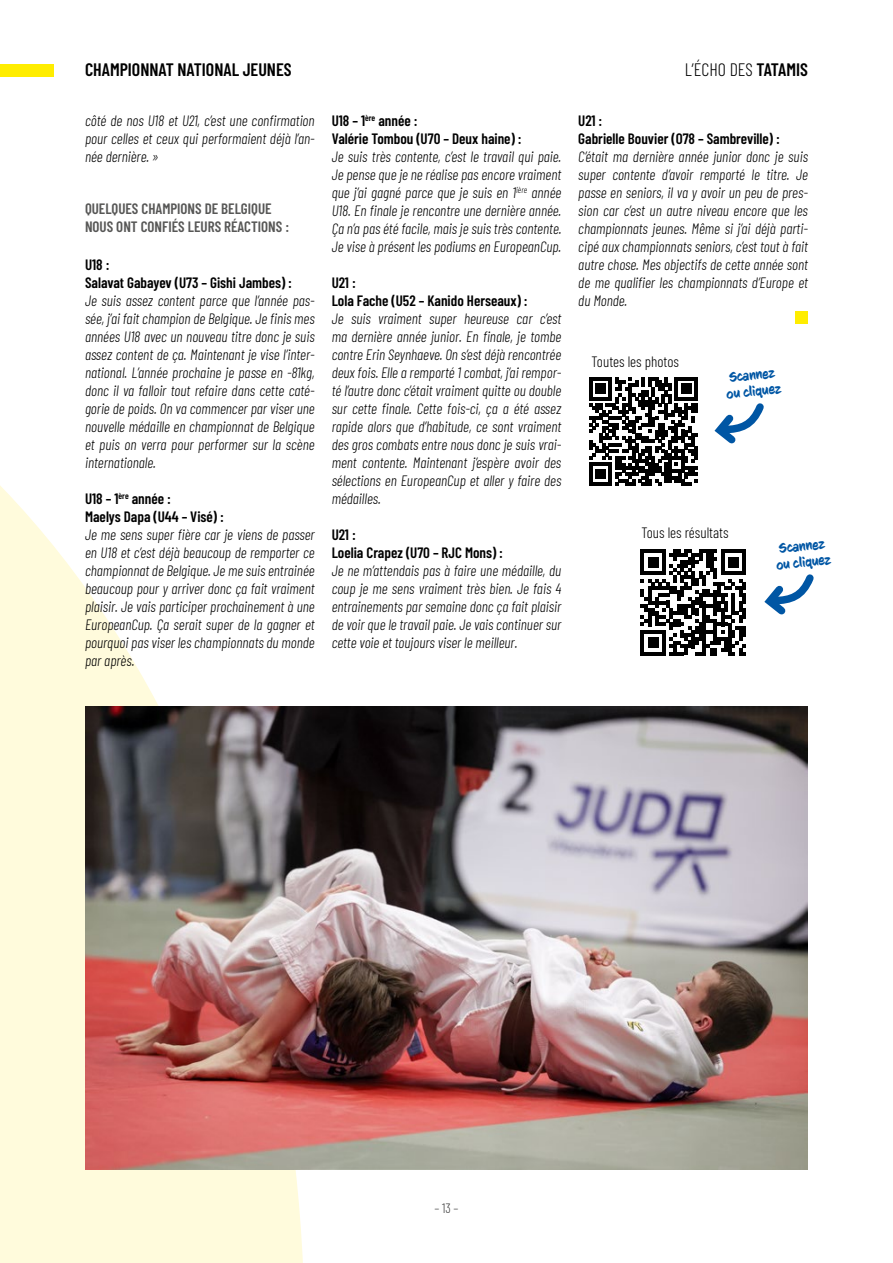
<style>
.page{position:relative;width:893px;height:1263px;background:#fff}
.page>*{position:absolute;margin:0;border:0;box-sizing:border-box;transform-origin:0 0}
.t1{font:600 18px "Barlow Condensed";color:#000}
.t2{font:300 18px "Barlow Condensed";color:#000}
.t3{font:italic 300 15px/18px "Barlow Condensed";color:#000;text-align:justify}
.t4{font:600 15px/18px "Barlow Condensed";color:#000}
.t5{font:600 15px/18px "Barlow Condensed";color:#575756}
.t6{font:300 15px "Barlow Condensed";color:#000}
.t7{font:13.5px/16.2px "CC Sign Language";color:#0056a4;text-align:center}
.t8{font:300 13.5px "Barlow Condensed";color:#000}
.s1{font-weight:600}
</style>
<div class="page">
<svg style="left:0;top:486px;width:306px;height:777px;fill:#fffbdc"></svg>
<div style="left:795px;top:311px;width:13px;height:13px;background:#ffed00"></div>
<div style="left:0;top:64px;width:53px;height:13px;background:#ffed00"></div>
<img style="left:85px;top:707px;width:723px;height:463px">
<svg style="left:589px;top:377px;width:109px;height:109px"></svg>
<svg style="left:714px;top:403px;width:50px;height:41px"></svg>
<svg style="left:640px;top:550px;width:106px;height:105px"></svg>
<svg style="left:764px;top:574px;width:50px;height:41px"></svg>
<p class="t1" style="left:85px;top:57px;width:208px">CHAMPIONNAT NATIONAL JEUNES</p>
<p class="t2" style="left:685px;top:57px;width:124px">L’ÉCHO DES <span class="s1">TATAMIS</span></p>
<p class="t3" style="left:85px;top:111px;width:231px">côté de nos U18 et U21, c’est une confirmation pour celles et ceux qui performaient déjà l’an&shy;née dernière. »</p>
<p class="t5" style="left:85px;top:199px;width:206px">QUELQUES CHAMPIONS DE BELGIQUE<br>NOUS ONT CONFIÉS LEURS RÉACTIONS :</p>
<p class="t4" style="left:85px;top:255px;width:208px">U18 :<br>Salavat Gabayev (U73 – Gishi Jambes) :</p>
<p class="t3" style="left:85px;top:291px;width:231px">Je suis assez content parce que l’année pas&shy;sée, j’ai fait champion de Belgique. Je finis mes années U18 avec un nouveau titre donc je suis assez content de ça. Maintenant je vise l’inter&shy;national. L’année prochaine je passe en -81kg, donc il va falloir tout refaire dans cette caté&shy;gorie de poids. On va commencer par viser une nouvelle médaille en championnat de Belgique et puis on verra pour performer sur la scène internationale.</p>
<p class="t4" style="left:85px;top:489px;width:140px">U18 – 1<sup>ère</sup> année :<br>Maelys Dapa (U44 – Visé) :</p>
<p class="t3" style="left:85px;top:525px;width:231px">Je me sens super fière car je viens de passer en U18 et c’est déjà beaucoup de remporter ce championnat de Belgique. Je me suis entrainée beaucoup pour y arriver donc ça fait vraiment plaisir. Je vais participer prochainement à une EuropeanCup. Ça serait super de la gagner et pourquoi pas viser les championnats du monde par après.</p>
<p class="t4" style="left:332px;top:111px;width:191px">U18 – 1<sup>ère</sup> année :<br>Valérie Tombou (U70 – Deux haine) :</p>
<p class="t3" style="left:332px;top:147px;width:231px">Je suis très contente, c’est le travail qui paie.<br>Je pense que je ne réalise pas encore vraiment que j’ai gagné parce que je suis en 1<sup>ière</sup> année U18. En finale je rencontre une dernière année.<br>Ça n’a pas été facile, mais je suis très contente.<br>Je vise à présent les podiums en EuropeanCup.</p>
<p class="t4" style="left:332px;top:273px;width:198px">U21 :<br>Lola Fache (U52 – Kanido Herseaux) :</p>
<p class="t3" style="left:332px;top:309px;width:231px">Je suis vraiment super heureuse car c’est ma dernière année junior. En finale, je tombe contre Erin Seynhaeve. On s’est déjà rencontrée deux fois. Elle a remporté 1 combat, j’ai rempor&shy;té l’autre donc c’était vraiment quitte ou double sur cette finale. Cette fois-ci, ça a été assez rapide alors que d’habitude, ce sont vraiment des gros combats entre nous donc je suis vrai&shy;ment contente. Maintenant j’espère avoir des sélections en EuropeanCup et aller y faire des médailles.</p>
<p class="t4" style="left:332px;top:525px;width:173px">U21 :<br>Loelia Crapez (U70 – RJC Mons) :</p>
<p class="t3" style="left:332px;top:561px;width:231px">Je ne m’attendais pas à faire une médaille, du coup je me sens vraiment très bien. Je fais 4 entrainements par semaine donc ça fait plaisir de voir que le travail paie. Je vais continuer sur cette voie et toujours viser le meilleur.</p>
<p class="t4" style="left:578px;top:111px;width:203px">U21 :<br>Gabrielle Bouvier (O78 – Sambreville) :</p>
<p class="t3" style="left:578px;top:147px;width:231px">C’était ma dernière année junior donc je suis super contente d’avoir remporté le titre. Je passe en seniors, il va y avoir un peu de pres&shy;sion car c’est un autre niveau encore que les championnats jeunes. Même si j’ai déjà parti&shy;cipé aux championnats seniors, c’est tout à fait autre chose. Mes objectifs de cette année sont de me qualifier les championnats d’Europe et du Monde.</p>
<p class="t6" style="left:591px;top:351px;width:89px">Toutes les photos</p>
<p class="t7" style="left:724px;top:370px;width:56px;rotate:-6deg">Scannez ou cliquez</p>
<p class="t6" style="left:641px;top:522px;width:89px">Tous les résultats</p>
<p class="t7" style="left:774px;top:541px;width:56px;rotate:-6deg">Scannez ou cliquez</p>
<p class="t8" style="left:434px;top:1198px;width:26px">– 13 –</p>
</div>
